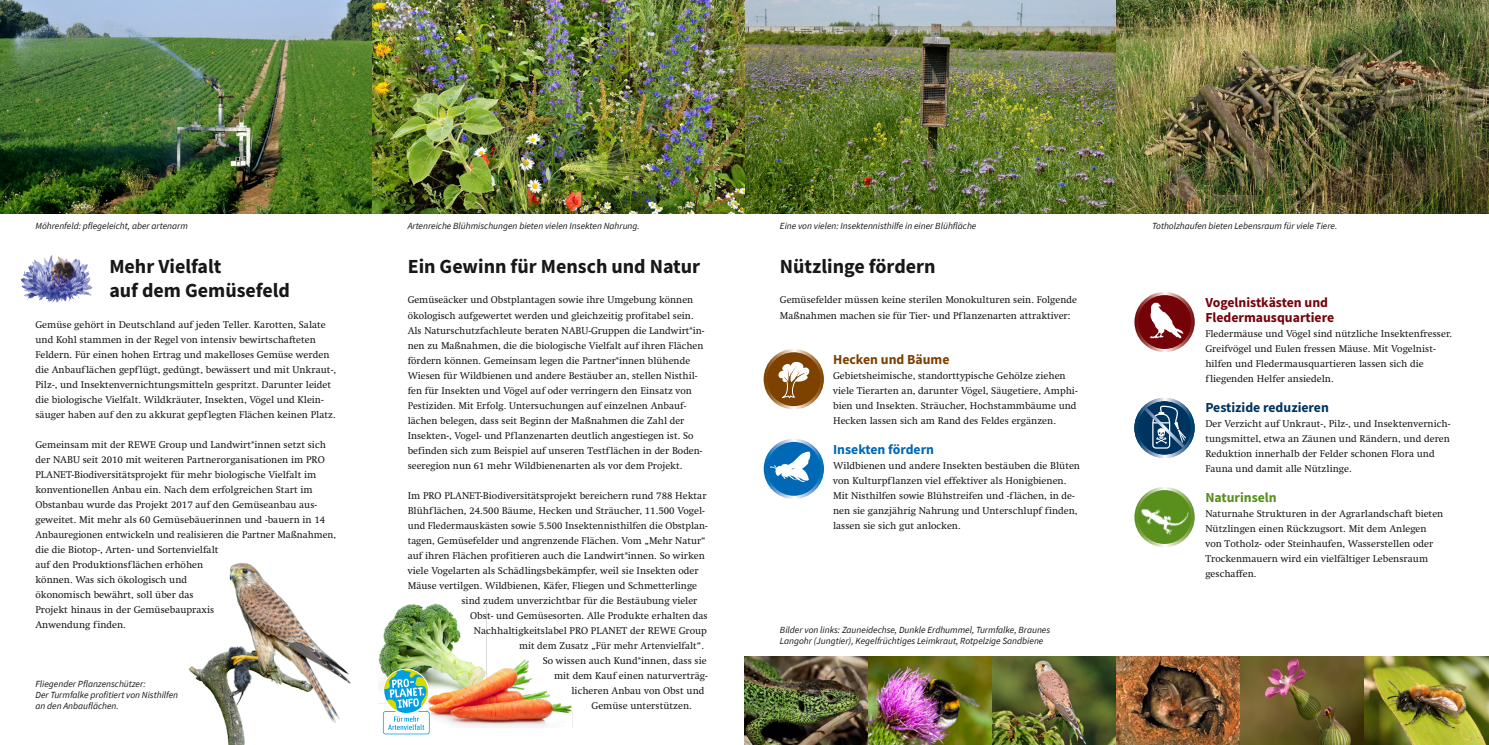
<style>
.page{position:relative;width:1489px;height:745px;background:#fff}
.page>*{position:absolute;margin:0;border:0;box-sizing:border-box;transform-origin:0 0}
.t1{font:700 20px/24px "Source Sans Pro";color:#181716}
.t2{font:700 13.75px/15px "Source Sans Pro";color:#740309}
.t3{font:700 13.75px "Source Sans Pro";color:#003460}
.t4{font:700 13.75px "Source Sans Pro";color:#0068b4}
.t5{font:700 13.75px "Source Sans Pro";color:#7d4100}
.t6{font:700 13.75px "Source Sans Pro";color:#598f1d}
.t7{font:10px/15px "Swift LT Std";color:#181716}
.t8{font:italic 9.38px/11.2px "Source Sans Pro";color:#181716}
</style>
<div class="page">
<img style="left:379px;top:603px;width:194px;height:123px">
<svg style="left:383px;top:711px;width:46px;height:22px"></svg>
<svg style="left:383px;top:668px;width:46px;height:61px"></svg>
<img style="left:189px;top:563px;width:162px;height:181px">
<img style="left:21px;top:256px;width:30px;height:46px">
<svg style="left:765px;top:350px;width:57px;height:57px"></svg>
<div style="left:763px;top:349px;width:60px;height:60px;border:3px solid #fff;border-radius:50%"></div>
<svg style="left:776px;top:358px;width:36px;height:40px"></svg>
<svg style="left:765px;top:440px;width:57px;height:57px"></svg>
<div style="left:763px;top:438px;width:61px;height:60px;border:3px solid #fff;border-radius:50%"></div>
<svg style="left:769px;top:450px;width:41px;height:32px"></svg>
<svg style="left:1135px;top:293px;width:57px;height:57px"></svg>
<div style="left:1134px;top:292px;width:60px;height:60px;border:3px solid #fff;border-radius:50%"></div>
<img style="left:1146px;top:301px;width:39px;height:38px">
<svg style="left:1134px;top:398px;width:60px;height:60px"></svg>
<div style="left:1134px;top:486px;width:60px;height:61px;border:3px solid #fff;border-radius:50%"></div>
<img style="left:1134px;top:491px;width:58px;height:52px">
<img style="left:0;top:0;width:1488px;height:213px">
<img style="left:744px;top:656px;width:744px;height:88px">
<p class="t8" style="left:35px;top:220px;width:154px">Möhrenfeld: pflegeleicht, aber artenarm</p>
<p class="t8" style="left:407px;top:220px;width:233px">Artenreiche Blühmischungen bieten vielen Insekten Nahrung.</p>
<p class="t8" style="left:780px;top:220px;width:198px">Eine von vielen: Insektennisthilfe in einer Blühfläche</p>
<p class="t8" style="left:1152px;top:220px;width:187px">Totholzhaufen bieten Lebensraum für viele Tiere.</p>
<h1 class="t1" style="left:109px;top:254px;width:182px">Mehr Vielfalt<br>auf dem Gemüsefeld</h1>
<p class="t7" style="left:35px;top:317px;width:302px">Gemüse gehört in Deutschland auf jeden Teller. Karotten, Salate und Kohl stammen in der Regel von intensiv bewirtschafteten Feldern. Für einen hohen Ertrag und makelloses Gemüse werden die Anbauflächen gepflügt, gedüngt, bewässert und mit Unkraut-, Pilz-, und Insektenvernichtungsmitteln gespritzt. Darunter leidet die biologische Vielfalt. Wildkräuter, Insekten, Vögel und Klein&shy;säuger haben auf den zu akkurat gepflegten Flächen keinen Platz.</p>
<p class="t7" style="left:35px;top:437px;width:302px">Gemeinsam mit der REWE Group und Landwirt*innen setzt sich der NABU seit 2010 mit weiteren Partnerorganisationen im PRO PLANET-Biodiversitätsprojekt für mehr biologische Vielfalt im konventionellen Anbau ein. Nach dem erfolgreichen Start im Obstanbau wurde das Projekt 2017 auf den Gemüseanbau aus&shy;geweitet. Mit mehr als 60 Gemüsebäuerinnen und -bauern in 14<br>Anbauregionen entwickeln und realisieren die Partner Maßnahmen, die die Biotop-, Arten- und Sortenvielfalt<br>auf den Produktionsflächen erhöhen<br>können. Was sich ökologisch und<br>ökonomisch bewährt, soll über das<br>Projekt hinaus in der Gemüsebaupraxis<br>Anwendung finden.</p>
<p class="t8" style="left:35px;top:677px;width:144px">Fliegender Pflanzenschützer:<br>Der Turmfalke profitiert von Nisthilfen an den Anbauflächen.</p>
<h1 class="t1" style="left:407px;top:254px;width:294px">Ein Gewinn für Mensch und Natur</h1>
<p class="t7" style="left:407px;top:292px;width:298px">Gemüseäcker und Obstplantagen sowie ihre Umgebung können ökologisch aufgewertet werden und gleichzeitig profitabel sein.<br>Als Naturschutzfachleute beraten NABU-Gruppen die Landwirt*in&shy;nen zu Maßnahmen, die die biologische Vielfalt auf ihren Flächen fördern können. Gemeinsam legen die Partner*innen blühende Wiesen für Wildbienen und andere Bestäuber an, stellen Nisthil&shy;fen für Insekten und Vögel auf oder verringern den Einsatz von Pestiziden. Mit Erfolg. Untersuchungen auf einzelnen Anbauf&shy;lächen belegen, dass seit Beginn der Maßnahmen die Zahl der Insekten-, Vogel- und Pflanzenarten deutlich angestiegen ist. So befinden sich zum Beispiel auf unseren Testflächen in der Boden&shy;seeregion nun 61 mehr Wildbienenarten als vor dem Projekt.</p>
<p class="t7" style="left:407px;top:487px;width:300px">Im PRO PLANET-Biodiversitätsprojekt bereichern rund 788 Hektar</p>
<p class="t7" style="left:407px;top:502px;width:298px">Blühflächen, 24.500 Bäume, Hecken und Sträucher, 11.500 Vogel-</p>
<p class="t7" style="left:407px;top:517px;width:301px">und Fledermauskästen sowie 5.500 Insektennisthilfen die Obstplan-</p>
<p class="t7" style="left:407px;top:532px;width:300px">tagen, Gemüsefelder und angrenzende Flächen. Vom „Mehr Natur“</p>
<p class="t7" style="left:407px;top:547px;width:298px">auf ihren Flächen profitieren auch die Landwirt*innen. So wirken</p>
<p class="t7" style="left:407px;top:562px;width:292px">viele Vogelarten als Schädlingsbekämpfer, weil sie Insekten oder</p>
<p class="t7" style="left:407px;top:577px;width:291px">Mäuse vertilgen. Wildbienen, Käfer, Fliegen und Schmetterlinge</p>
<p class="t7" style="left:461px;top:592px;width:237px">sind zudem unverzichtbar für die Bestäubung vieler</p>
<p class="t7" style="left:470px;top:607px;width:239px">Obst- und Gemüsesorten. Alle Produkte erhalten das</p>
<p class="t7" style="left:474px;top:622px;width:234px">Nachhaltigkeitslabel PRO PLANET der REWE Group</p>
<p class="t7" style="left:519px;top:637px;width:187px">mit dem Zusatz „Für mehr Artenvielfalt“.</p>
<p class="t7" style="left:542px;top:652px;width:165px">So wissen auch Kund*innen, dass sie</p>
<p class="t7" style="left:554px;top:667px;width:155px">mit dem Kauf einen naturverträg-</p>
<p class="t7" style="left:571px;top:682px;width:134px">licheren Anbau von Obst und</p>
<p class="t7" style="left:591px;top:697px;width:102px">Gemüse unterstützen.</p>
<h1 class="t1" style="left:780px;top:254px;width:157px">Nützlinge fördern</h1>
<p class="t7" style="left:780px;top:292px;width:298px">Gemüsefelder müssen keine sterilen Monokulturen sein. Folgende<br>Maßnahmen machen sie für Tier- und Pflanzenarten attraktiver:</p>
<h2 class="t5" style="left:833px;top:349px;width:118px">Hecken und Bäume</h2>
<p class="t7" style="left:833px;top:367px;width:246px">Gebietsheimische, standorttypische Gehölze ziehen viele Tierarten an, darunter Vögel, Säugetiere, Amphi&shy;bien und Insekten. Sträucher, Hochstammbäume und Hecken lassen sich am Rand des Feldes ergänzen.</p>
<h2 class="t4" style="left:833px;top:439px;width:102px">Insekten fördern</h2>
<p class="t7" style="left:833px;top:457px;width:248px">Wildbienen und andere Insekten bestäuben die Blüten von Kulturpflanzen viel effektiver als Honigbienen.<br>Mit Nisthilfen sowie Blühstreifen und -flächen, in de&shy;nen sie ganzjährig Nahrung und Unterschlupf finden, lassen sie sich gut anlocken.</p>
<p class="t8" style="left:780px;top:623px;width:272px">Bilder von links: Zauneidechse, Dunkle Erdhummel, Turmfalke, Braunes<br>Langohr (Jungtier), Kegelfrüchtiges Leimkraut, Rotpelzige Sandbiene</p>
<h2 class="t2" style="left:1205px;top:294px;width:130px">Vogelnistkästen und<br>Fledermausquartiere</h2>
<p class="t7" style="left:1205px;top:326px;width:248px">Fledermäuse und Vögel sind nützliche Insektenfresser.<br>Greifvögel und Eulen fressen Mäuse. Mit Vogelnist&shy;hilfen und Fledermausquartieren lassen sich die fliegenden Helfer ansiedeln.</p>
<h2 class="t3" style="left:1205px;top:398px;width:125px">Pestizide reduzieren</h2>
<p class="t7" style="left:1205px;top:416px;width:246px">Der Verzicht auf Unkraut-, Pilz-, und Insektenvernich&shy;tungsmittel, etwa an Zäunen und Rändern, und deren Reduktion innerhalb der Felder schonen Flora und Fauna und damit alle Nützlinge.</p>
<h2 class="t6" style="left:1205px;top:488px;width:73px">Naturinseln</h2>
<p class="t7" style="left:1205px;top:506px;width:239px">Naturnahe Strukturen in der Agrarlandschaft bieten Nützlingen einen Rückzugsort. Mit dem Anlegen von Totholz- oder Steinhaufen, Wasserstellen oder Trockenmauern wird ein vielfältiger Lebensraum geschaffen.</p>
</div>
